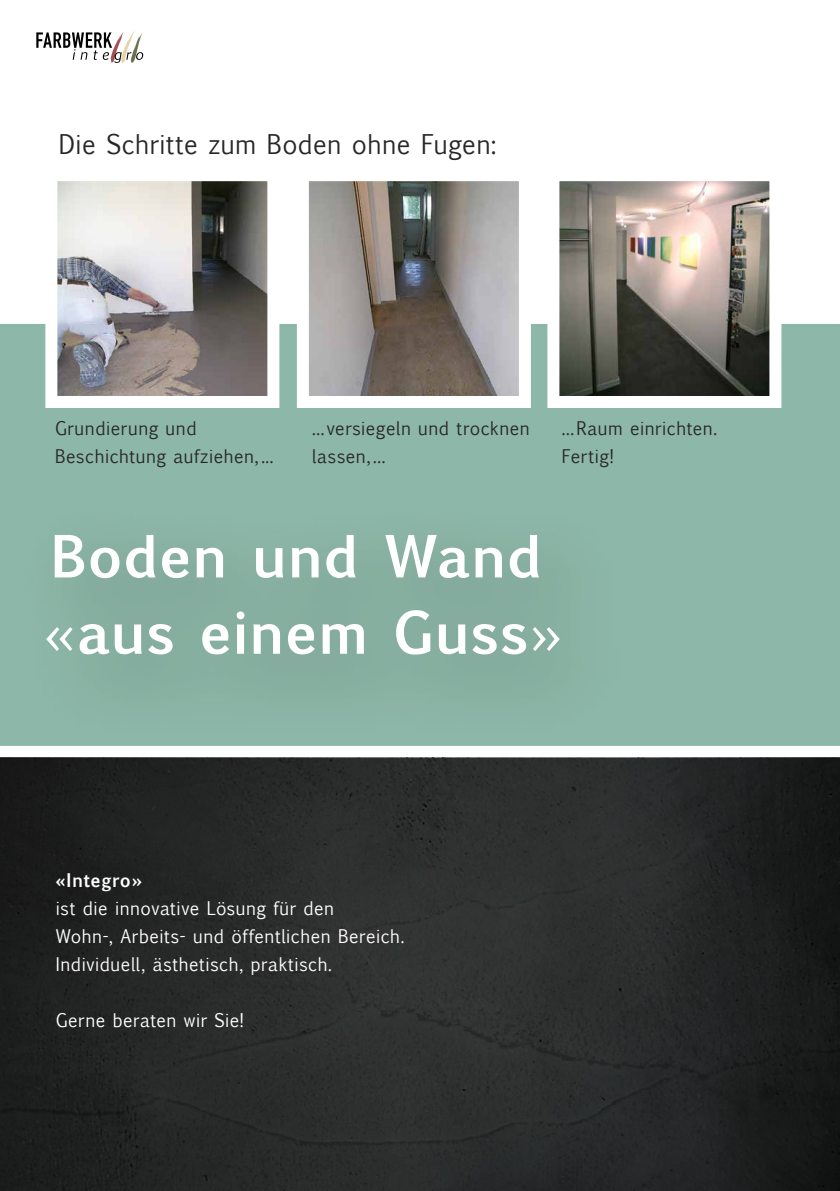
<style>
.page{position:relative;width:840px;height:1191px;background:#fff}
.page>*{position:absolute;margin:0;border:0;box-sizing:border-box;transform-origin:0 0}
.Grundschrift{font:700 55.4px/76.4px "Euphemia UCAS";letter-spacing:.005em;color:#fff}
.Grundschrift-2{font:26px "Euphemia UCAS";letter-spacing:.015em;color:#272726;scale:.96 1}
.Grundschrift-3{font:18px/28px "Euphemia UCAS";letter-spacing:.03em;color:#fff;scale:.96 1}
.Grundschrift-4{font:18px/28px "Euphemia UCAS";letter-spacing:.03em;color:#272726;scale:.96 1}
.s1{font-weight:400}
.s2{font-weight:700}
</style>
<div class="page">
<svg style="left:0;top:324px;width:839px;height:434px;background:#9bbfb2"></svg>
<img style="left:58px;top:182px;width:208px;height:213px">
<img style="left:310px;top:182px;width:207px;height:213px">
<img style="left:560px;top:182px;width:208px;height:213px">
<div style="left:15px;top:499px;width:623px;height:241px;background:#89b2a4"></div>
<img style="left:0;top:758px;width:839px;height:433px">
<svg style="left:36px;top:31px;width:107px;height:32px"></svg>
<p class="Grundschrift-2" style="left:59px;top:125px;width:457px">Die Schritte zum Boden ohne Fugen:</p>
<p class="Grundschrift-4" style="left:55px;top:414px;width:149px">Grundierung und</p>
<p class="Grundschrift-4" style="left:55px;top:442px;width:229px">Beschichtung aufziehen, ...</p>
<p class="Grundschrift-4" style="left:312px;top:414px;width:228px">... versiegeln und trocknen lassen,...</p>
<p class="Grundschrift-4" style="left:561px;top:414px;width:163px">...Raum einrichten.<br>Fertig!</p>
<p class="Grundschrift" style="left:44px;top:517px;width:519px">Boden und Wand <span class="s1">«</span>aus einem Guss<span class="s1">»</span></p>
<p class="Grundschrift-3" style="left:56px;top:865px;width:364px"><span class="s2">«Integro»<br></span>ist die innovative Lösung für den<br>Wohn-, Arbeits- und öffentlichen Bereich.</p>
<p class="Grundschrift-3" style="left:56px;top:949px;width:289px">Individuell, ästhetisch, praktisch.</p>
<p class="Grundschrift-3" style="left:56px;top:1005px;width:197px">Gerne beraten wir Sie!</p>
</div>
